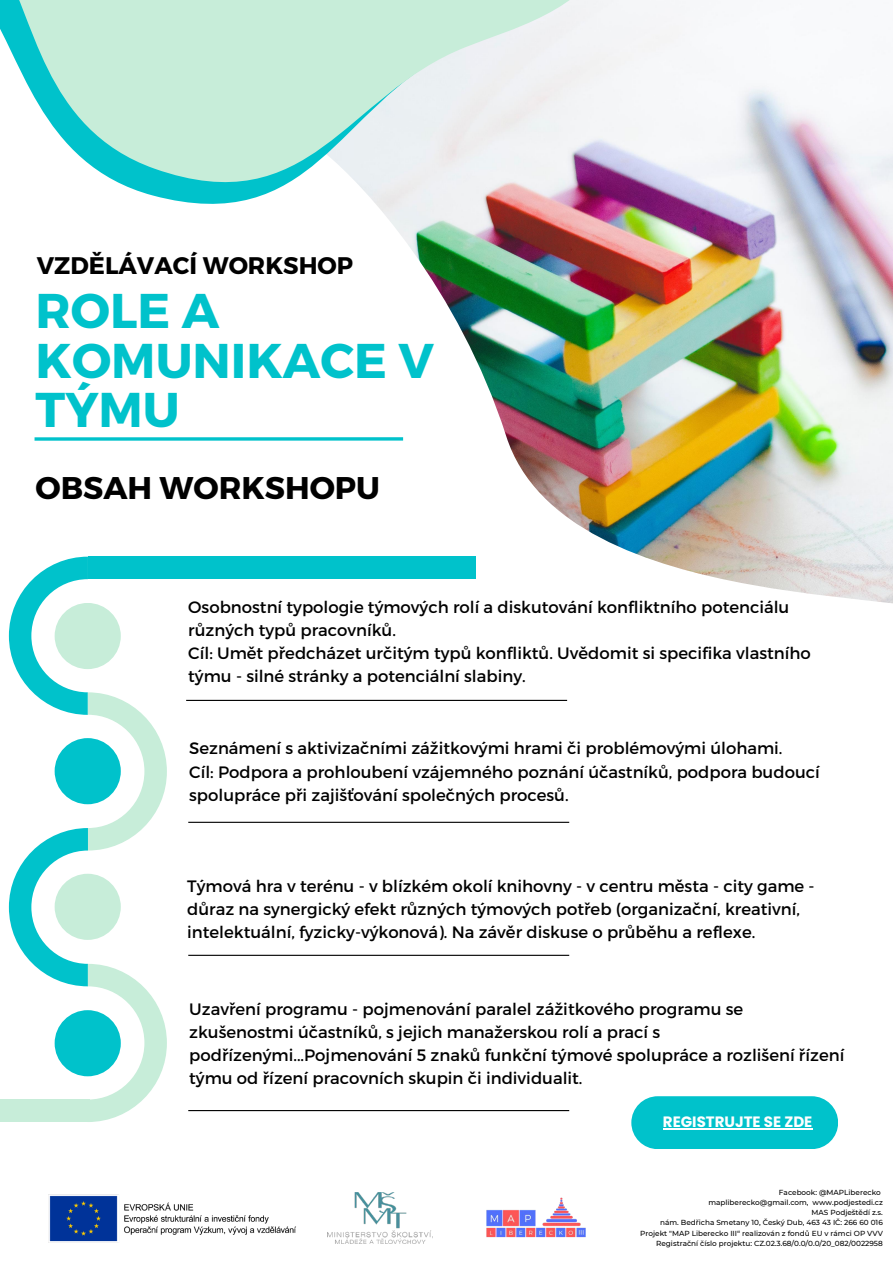
<style>
.page{position:relative;width:893px;height:1263px;background:#fff}
.page>*{position:absolute;margin:0;border:0;box-sizing:border-box;transform-origin:0 0}
.t1{font:700 48.75px/49.5px "Montserrat";color:#00c2cb}
.t2{font:700 31.35px "Montserrat";color:#000}
.t3{font:700 24px "Montserrat";color:#000}
.t4{font:16.5px/23.1px "Montserrat";color:#000}
.t5{font:700 15px "Poppins";color:#fff}
.t6{font:500 7.35px/10.1px "Montserrat";color:#000;text-align:right}
</style>
<div class="page">
<img style="left:48px;top:1194px;width:248px;height:49px">
<img style="left:327px;top:1193px;width:106px;height:50px">
<img style="left:486px;top:1197px;width:100px;height:41px">
<img style="left:324px;top:123px;width:569px;height:481px">
<img style="left:324px;top:342px;width:489px;height:19px">
<svg style="left:0;top:0;width:849px;height:342px"></svg>
<div style="left:631px;top:1096px;width:207px;height:53px;background:#00c2cb;border-radius:26px"></div>
<svg style="left:9px;top:557px;width:158px;height:565px"></svg>
<div style="left:88px;top:557px;width:387px;height:22px;background:#00c2cb"></div>
<div style="left:0;top:1099px;width:89px;height:23px;background:#c7edd9"></div>
<div style="left:55px;top:603px;width:66px;height:66px;background:#c7edd9;border-radius:50%"></div>
<div style="left:55px;top:738px;width:66px;height:66px;background:#00c2cb;border-radius:50%"></div>
<div style="left:55px;top:874px;width:66px;height:66px;background:#c7edd9;border-radius:50%"></div>
<div style="left:55px;top:1010px;width:66px;height:66px;background:#00c2cb;border-radius:50%"></div>
<hr style="left:186px;top:700px;width:381px;height:1px;background:#000">
<hr style="left:188px;top:1110px;width:381px;height:1px;background:#000">
<hr style="left:188px;top:822px;width:381px;height:1px;background:#000">
<hr style="left:188px;top:955px;width:381px;height:1px;background:#000">
<hr style="left:663px;top:1128px;width:149px;height:1px;background:#fff">
<svg style="left:35px;top:437px;width:368px;height:4px"></svg>
<h3 class="t3" style="left:37px;top:249px;width:318px">VZDĚLÁVACÍ WORKSHOP</h3>
<h1 class="t1" style="left:36px;top:283px;width:400px">ROLE A<br>KOMUNIKACE V<br>TÝMU</h1>
<h2 class="t2" style="left:36px;top:467px;width:346px">OBSAH WORKSHOPU</h2>
<p class="t4" style="left:188px;top:595px;width:624px">Osobnostní typologie týmových rolí a diskutování konfliktního potenciálu různých typů pracovníků.<br>Cíl: Umět předcházet určitým typů konfliktů. Uvědomit si specifika vlastního týmu - silné stránky a potenciální slabiny.</p>
<p class="t4" style="left:189px;top:736px;width:632px">Seznámení s aktivizačními zážitkovými hrami či problémovými úlohami.<br>Cíl: Podpora a prohloubení vzájemného poznání účastníků, podpora budoucí spolupráce při zajišťování společných procesů.</p>
<p class="t4" style="left:187px;top:874px;width:629px">Týmová hra v terénu - v blízkém okolí knihovny - v centru města - city game - důraz na synergický efekt různých týmových potřeb (organizační, kreativní, intelektuální, fyzicky-výkonová). Na závěr diskuse o průběhu a reflexe.</p>
<p class="t4" style="left:189px;top:997px;width:656px">Uzavření programu - pojmenování paralel zážitkového programu se zkušenostmi účastníků, s jejich manažerskou rolí a prací s podřízenými...Pojmenování 5 znaků funkční týmové spolupráce a rozlišení řízení týmu od řízení pracovních skupin či individualit.</p>
<p class="t5" style="left:663px;top:1111px;width:151px">REGISTRUJTE SE ZDE</p>
<p class="t6" style="left:640px;top:1187px;width:244px">Facebook: @MAPLiberecko<br>mapliberecko@gmail.com, www.podjestedi.cz<br>MAS Podještědí z.s.<br>nám. Bedřicha Smetany 10, Český Dub, 463 43 IČ: 266 60 016<br>Projekt ʺMAP Liberecko III“ realizován z fondů EU v rámci OP VVV Registrační číslo projektu: CZ.02.3.68/0.0/0.0/20_082/0022958</p>
</div>
